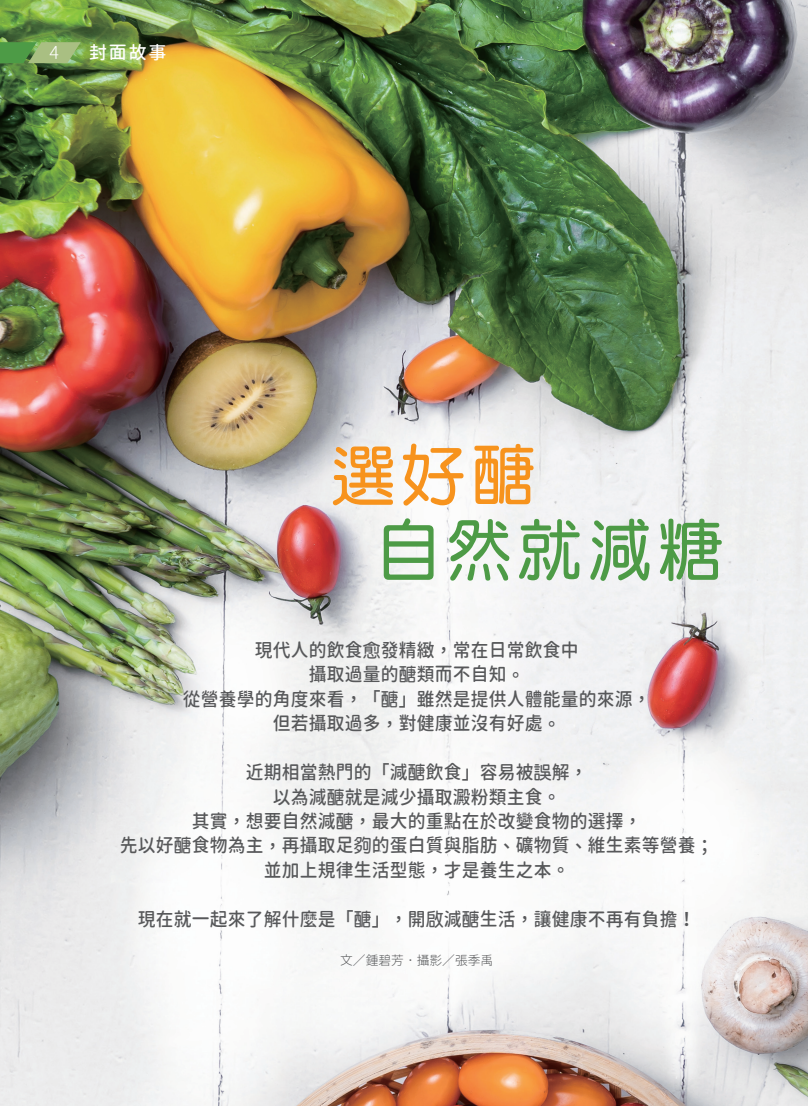
<style>
.page{position:relative;width:808px;height:1106px;background:#fff}
.page>*{position:absolute;margin:0;border:0;box-sizing:border-box;transform-origin:0 0}
.t1{font:67.5px "DF Yuan Std W7";letter-spacing:.1em;color:#4d9b46;scale:.95 1}
.t2{font:67.5px "DF Yuan Std W7";color:#f7931d;scale:.95 1}
.t3{font:500 18.75px/24.5px "Gen Jyuu Gothic";letter-spacing:.01em;color:#57585a;text-align:center;scale:.95 1}
.t4{font:500 18px "Gen Jyuu Gothic";color:#fff}
.t5{font:300 18px "Gen Jyuu Gothic";color:#fff}
.t6{font:300 12.75px "Gen Jyuu Gothic";color:#57585a}
.s1{font-family:"DF Yuan Std W7";font-weight:400}
.s2{font-family:"Source Han Sans TC"}
</style>
<div class="page">
<img style="left:0;top:0;width:808px;height:1106px">
<svg style="left:0;top:42px;width:81px;height:21px;background:#7ead65"></svg>
<p class="t5" style="left:50px;top:40px;width:11px">4</p>
<p class="t4" style="left:89px;top:40px;width:79px">封面故事</p>
<h1 class="t2" style="left:331px;top:438px;width:217px">選好醣</h1>
<h1 class="t1" style="left:376px;top:513px;width:366px">自然就減糖</h1>
<p class="t3" style="left:183px;top:637px;width:494px">現代人的飲食<span class="s1">愈</span>發精緻<span class="s2">，</span>常在日常飲食中<br>攝取過量的<span class="s1">醣</span>類而不自知<span class="s2">。<br></span>從營養學的角度來看<span class="s2">，「</span><span class="s1">醣</span><span class="s2">」</span>雖然是提供人體能量的來源<span class="s2">，</span>但若攝取過多<span class="s2">，</span>對健康並沒有好處<span class="s2">。</span></p>
<p class="t3" style="left:120px;top:759px;width:626px">近期相當熱門的<span class="s2">「</span>減<span class="s1">醣</span>飲食<span class="s2">」</span>容易被<span class="s1">誤</span>解<span class="s2">，<br></span>以為減<span class="s1">醣</span>就是減少攝取澱粉類主食<span class="s2">。<br></span>其實<span class="s2">，</span>想要自然減<span class="s1">醣</span><span class="s2">，</span>最大的重點在於改變食物的選擇<span class="s2">，<br></span>先以好<span class="s1">醣</span>食物為主<span class="s2">，</span>再攝取足<span class="s1">夠</span>的蛋白質與脂肪<span class="s2">、</span>礦物質<span class="s2">、</span>維生素等營養<span class="s2">；</span>並加上規律生活型態<span class="s2">，</span>才是養生之本<span class="s2">。</span></p>
<p class="t3" style="left:138px;top:906px;width:588px">現在就一起來了解什麼是<span class="s2">「</span><span class="s1">醣</span><span class="s2">」，</span>開<span class="s1">啟</span>減<span class="s1">醣</span>生活<span class="s2">，</span>讓健康不再有負擔<span class="s2">！</span></p>
<p class="t6" style="left:340px;top:951px;width:154px">文<span class="s2">／</span>鍾碧芳<span class="s2">．</span>攝影<span class="s2">／</span>張季禹</p>
</div>
